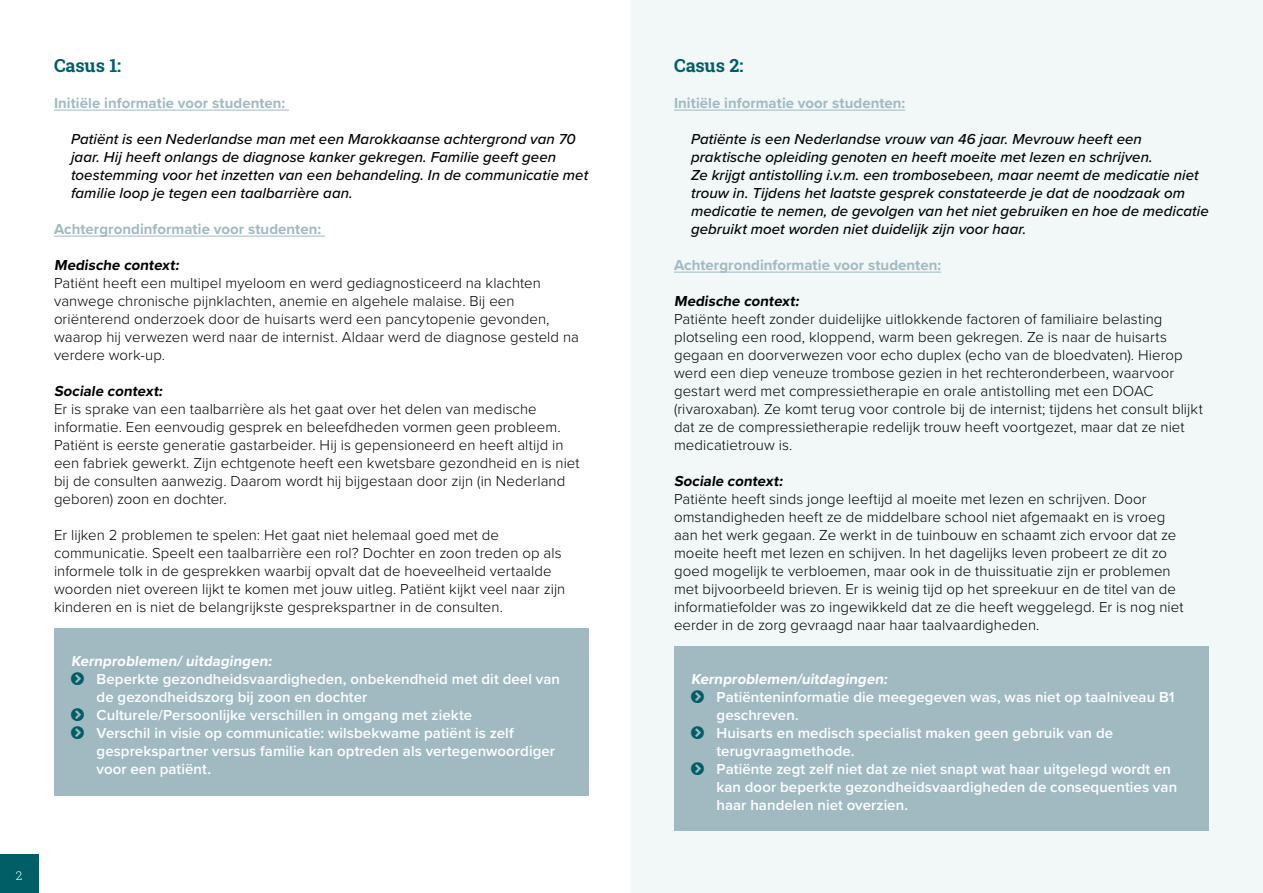
<style>
.page{position:relative;width:1263px;height:893px;background:#fff}
.page>*{position:absolute;margin:0;border:0;box-sizing:border-box;transform-origin:0 0}
.t1{font:700 18px "Roboto Slab";letter-spacing:-.005em;color:#005e66}
.t2{font:300 15px/18px "Proxima Nova";letter-spacing:.005em;color:#000}
.t3{font:italic 500 15px/18px "Proxima Nova";letter-spacing:.005em;color:#000}
.t4{font:600 15px/18px "Proxima Nova";letter-spacing:.005em;color:#fff}
.t5{font:700 15px "Proxima Nova";letter-spacing:.005em;color:#a1bac2}
.t6{font:700 15px "Proxima Nova";color:#000}
.t7{font:700 15px "Proxima Nova";color:#fff}
.t8{font:300 12px "Roboto Slab";color:#fff}
</style>
<div class="page">
<div style="left:631px;top:0;width:632px;height:893px;background:#f2f7f7"></div>
<hr style="left:54px;top:110px;width:235px;height:1px;background:#a1bac2">
<hr style="left:54px;top:236px;width:271px;height:1px;background:#a1bac2">
<div style="left:54px;top:629px;width:535px;height:57px;background:#a1bac2"></div>
<div style="left:54px;top:682px;width:535px;height:58px;background:#a1bac2"></div>
<div style="left:54px;top:700px;width:535px;height:94px;background:#a1bac2"></div>
<div style="left:54px;top:780px;width:535px;height:15px;background:#a1bac2"></div>
<hr style="left:674px;top:110px;width:231px;height:1px;background:#a1bac2">
<hr style="left:674px;top:272px;width:267px;height:1px;background:#a1bac2">
<div style="left:674px;top:647px;width:535px;height:57px;background:#a1bac2"></div>
<div style="left:674px;top:700px;width:535px;height:76px;background:#a1bac2"></div>
<div style="left:674px;top:736px;width:535px;height:95px;background:#a1bac2"></div>
<div style="left:0;top:855px;width:38px;height:38px;background:#005e66"></div>
<p class="t1" style="left:54px;top:53px;width:69px">Casus 1:</p>
<p class="t5" style="left:54px;top:92px;width:233px">Initiële informatie voor studenten:</p>
<p class="t3" style="left:71px;top:129px;width:519px">Patiënt is een Nederlandse man met een Marokkaanse achtergrond van 70 jaar. Hij heeft onlangs de diagnose kanker gekregen. Familie geeft geen toestemming voor het inzetten van een behandeling. In de communicatie met familie loop je tegen een taalbarrière aan.</p>
<p class="t5" style="left:54px;top:218px;width:269px">Achtergrondinformatie voor studenten:</p>
<p class="t6" style="left:54px;top:254px;width:129px">Medische context:</p>
<p class="t2" style="left:54px;top:273px;width:526px">Patiënt heeft een multipel myeloom en werd gediagnosticeerd na klachten vanwege chronische pijnklachten, anemie en algehele malaise. Bij een oriënterend onderzoek door de huisarts werd een pancytopenie gevonden, waarop hij verwezen werd naar de internist. Aldaar werd de diagnose gesteld na verdere work-up.</p>
<p class="t6" style="left:54px;top:380px;width:113px">Sociale context:</p>
<p class="t2" style="left:54px;top:399px;width:527px">Er is sprake van een taalbarrière als het gaat over het delen van medische informatie. Een eenvoudig gesprek en beleefdheden vormen geen probleem.<br>Patiënt is eerste generatie gastarbeider. Hij is gepensioneerd en heeft altijd in een fabriek gewerkt. Zijn echtgenote heeft een kwetsbare gezondheid en is niet bij de consulten aanwezig. Daarom wordt hij bijgestaan door zijn (in Nederland geboren) zoon en dochter.</p>
<p class="t2" style="left:54px;top:525px;width:513px">Er lijken 2 problemen te spelen: Het gaat niet helemaal goed met de communicatie. Speelt een taalbarrière een rol? Dochter en zoon treden op als informele tolk in de gesprekken waarbij opvalt dat de hoeveelheid vertaalde woorden niet overeen lijkt te komen met jouw uitleg. Patiënt kijkt veel naar zijn kinderen en is niet de belangrijkste gesprekspartner in de consulten.</p>
<p class="t7" style="left:71px;top:650px;width:205px">Kernproblemen/uitdagingen:</p>
<p class="t4" style="left:97px;top:670px;width:465px">Beperkte gezondheidsvaardigheden, onbekendheid met dit deel van de gezondheidszorg bij zoon en dochter<br>Culturele/Persoonlijke verschillen in omgang met ziekte<br>Verschil in visie op communicatie: wilsbekwame patiënt is zelf gesprekspartner versus familie kan optreden als vertegenwoordiger voor een patiënt.</p>
<p class="t8" style="left:16px;top:867px;width:8px">2</p>
<p class="t1" style="left:674px;top:53px;width:71px">Casus 2:</p>
<p class="t5" style="left:674px;top:92px;width:233px">Initiële informatie voor studenten:</p>
<p class="t3" style="left:691px;top:129px;width:519px">Patiënte is een Nederlandse vrouw van 46 jaar. Mevrouw heeft een praktische opleiding genoten en heeft moeite met lezen en schrijven.<br>Ze krijgt antistolling i.v.m. een trombosebeen, maar neemt de medicatie niet trouw in. Tijdens het laatste gesprek constateerde je dat de noodzaak om medicatie te nemen, de gevolgen van het niet gebruiken en hoe de medicatie gebruikt moet worden niet duidelijk zijn voor haar.</p>
<p class="t5" style="left:674px;top:254px;width:269px">Achtergrondinformatie voor studenten:</p>
<p class="t6" style="left:674px;top:290px;width:129px">Medische context:</p>
<p class="t2" style="left:674px;top:309px;width:530px">Patiënte heeft zonder duidelijke uitlokkende factoren of familiaire belasting plotseling een rood, kloppend, warm been gekregen. Ze is naar de huisarts gegaan en doorverwezen voor echo duplex (echo van de bloedvaten). Hierop werd een diep veneuze trombose gezien in het rechteronderbeen, waarvoor gestart werd met compressietherapie en orale antistolling met een DOAC (rivaroxaban). Ze komt terug voor controle bij de internist; tijdens het consult blijkt dat ze de compressietherapie redelijk trouw heeft voortgezet, maar dat ze niet medicatietrouw is.</p>
<p class="t6" style="left:674px;top:470px;width:113px">Sociale context:</p>
<p class="t2" style="left:674px;top:489px;width:511px">Patiënte heeft sinds jonge leeftijd al moeite met lezen en schrijven. Door omstandigheden heeft ze de middelbare school niet afgemaakt en is vroeg aan het werk gegaan. Ze werkt in de tuinbouw en schaamt zich ervoor dat ze moeite heeft met lezen en schijven. In het dagelijks leven probeert ze dit zo goed mogelijk te verbloemen, maar ook in de thuissituatie zijn er problemen met bijvoorbeeld brieven. Er is weinig tijd op het spreekuur en de titel van de informatiefolder was zo ingewikkeld dat ze die heeft weggelegd. Er is nog niet eerder in de zorg gevraagd naar haar taalvaardigheden.</p>
<p class="t7" style="left:691px;top:668px;width:201px">Kernproblemen/uitdagingen:</p>
<p class="t4" style="left:716px;top:688px;width:462px">Patiënteninformatie die meegegeven was, was niet op taalniveau B1 geschreven.<br>Huisarts en medisch specialist maken geen gebruik van de terugvraagmethode.<br>Patiënte zegt zelf niet dat ze niet snapt wat haar uitgelegd wordt en kan door beperkte gezondheidsvaardigheden de consequenties van haar handelen niet overzien.</p>
</div>
